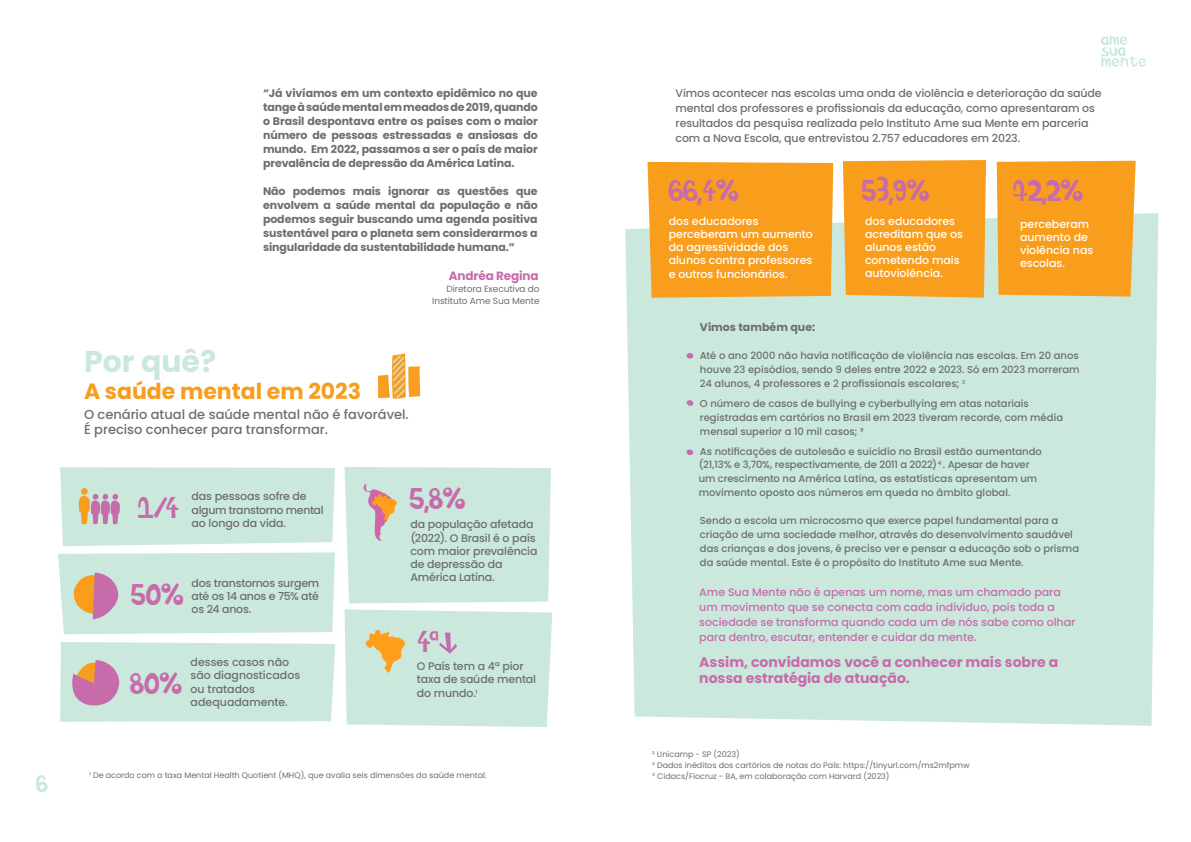
<style>
.page{position:relative;width:1191px;height:842px;background:#fff}
.page>*{position:absolute;margin:0;border:0;box-sizing:border-box;transform-origin:0 0}
.t1{font:30px "Ame Sua Mente";color:#c76bab}
.t2{font:700 30px "Poppins";color:#cbe8dd}
.t3{font:24px "Ame Sua Mente";color:#cbe8dd}
.t4{font:700 22px "Poppins";color:#f99d1c}
.t5{font:700 14px "Poppins";color:#c76bab}
.t6{font:500 13px/15px "Poppins";color:#6d6e71}
.t7{font:700 12px "Poppins";letter-spacing:-.01em;color:#c76bab}
.t8{font:500 11px/13.2px "Poppins";letter-spacing:-.01em;color:#6d6e71}
.t9{font:700 11px/14px "Poppins";letter-spacing:-.01em;color:#6d6e71;text-align:justify}
.t10{font:500 11px/13.2px "Poppins";color:#fff}
.t11{font:500 11px/15px "Poppins";color:#c76bab}
.t12{font:500 10px/14px "Poppins";color:#6d6e71}
.t13{font:9px/12px "Poppins";letter-spacing:-.01em;color:#6d6e71;text-align:right}
.t14{font:8px/11px "Poppins";color:#6d6e71}
.s1{font-weight:400;font-size:10px}
.s2{font-weight:400}
</style>
<div class="page">
<div style="left:625px;top:213px;width:533px;height:513px;background:#cbe8dd"></div>
<div style="left:843px;top:160px;width:143px;height:138px;background:#f99d1c"></div>
<div style="left:996px;top:161px;width:139px;height:136px;background:#f99d1c"></div>
<svg style="left:60px;top:467px;width:275px;height:79px;background:#cde5db"></svg>
<svg style="left:58px;top:552px;width:277px;height:82px;background:#cee2d7"></svg>
<svg style="left:60px;top:642px;width:275px;height:80px;background:#ccdfd8"></svg>
<svg style="left:647px;top:162px;width:186px;height:136px;background:#f6a229"></svg>
<div style="left:668px;top:213px;width:149px;height:74px;background:#f99d1c"></div>
<div style="left:668px;top:179px;width:91px;height:31px;background:#f99d1c"></div>
<div style="left:861px;top:179px;width:91px;height:31px;background:#f99d1c"></div>
<div style="left:1011px;top:179px;width:91px;height:31px;background:#f99d1c"></div>
<div style="left:344px;top:467px;width:207px;height:136px;background:#cbe8dd"></div>
<svg style="left:344px;top:609px;width:208px;height:118px;background:#cfe5d7"></svg>
<svg style="left:377px;top:353px;width:44px;height:46px"></svg>
<svg style="left:1100px;top:35px;width:45px;height:32px"></svg>
<div style="left:686px;top:353px;width:7px;height:6px;background:#c76bab;border-radius:50%"></div>
<svg style="left:686px;top:400px;width:7px;height:6px"></svg>
<svg style="left:686px;top:449px;width:7px;height:6px"></svg>
<h2 class="t3" style="left:36px;top:772px;width:13px">6</h2>
<p class="t9" style="left:263px;top:86px;width:276px">“Já vivíamos em um contexto epidêmico no que tange à saúde mental em meados de 2019, quando o Brasil despontava entre os países com o maior número de pessoas estressadas e ansiosas do mundo. Em 2022, passamos a ser o país de maior prevalência de depressão da América Latina.</p>
<p class="t9" style="left:263px;top:184px;width:276px">Não podemos mais ignorar as questões que envolvem a saúde mental da população e não podemos seguir buscando uma agenda positiva sustentável para o planeta sem considerarmos a singularidade da sustentabilidade humana.”</p>
<p class="t7" style="left:449px;top:268px;width:91px">Andréa Regina</p>
<p class="t13" style="left:432px;top:283px;width:109px">Diretora Executiva do<br>Instituto Ame Sua Mente</p>
<h1 class="t2" style="left:84px;top:344px;width:134px">Por quê?</h1>
<h3 class="t4" style="left:84px;top:379px;width:279px">A saúde mental em 2023</h3>
<h3 class="t6" style="left:84px;top:407px;width:326px">O cenário atual de saúde mental não é favorável.<br>É preciso conhecer para transformar.</h3>
<h1 class="t1" style="left:138px;top:494px;width:43px">1 /4</h1>
<p class="t8" style="left:192px;top:490px;width:133px">das pessoas sofre de algum transtorno mental ao longo da vida.</p>
<h1 class="t1" style="left:131px;top:581px;width:54px">50%</h1>
<p class="t8" style="left:192px;top:576px;width:129px;text-align:justify">dos transtornos surgem até os 14 anos e 75% até os 24 anos.</p>
<h1 class="t1" style="left:130px;top:669px;width:53px">80%</h1>
<p class="t8" style="left:191px;top:656px;width:111px">desses casos não são diagnosticados ou tratados adequadamente.</p>
<h1 class="t1" style="left:409px;top:484px;width:57px">5,8%</h1>
<p class="t8" style="left:410px;top:518px;width:129px">da população afetada (2022). O Brasil é o país com maior prevalência de depressão da<br>América Latina.</p>
<h1 class="t1" style="left:417px;top:628px;width:25px">4ª</h1>
<p class="t8" style="left:417px;top:660px;width:121px">O País tem a 4ª pior taxa de saúde mental do mundo.<span class="s1">¹</span></p>
<p class="t14" style="left:89px;top:770px;width:399px">¹ De acordo com a taxa Mental Health Quotient (MHQ), que avalia seis dimensões da saúde mental.</p>
<p class="t8" style="left:675px;top:86px;width:427px;line-height:15px">Vimos acontecer nas escolas uma onda de violência e deterioração da saúde mental dos professores e profissionais da educação, como apresentaram os resultados da pesquisa realizada pelo Instituto Ame sua Mente em parceria com a Nova Escola, que entrevistou 2.757 educadores em 2023.</p>
<h1 class="t1" style="left:668px;top:177px;width:71px">66,4%</h1>
<h1 class="t1" style="left:861px;top:177px;width:69px">53,9%</h1>
<h1 class="t1" style="left:1011px;top:177px;width:73px">72,2%</h1>
<p class="t10" style="left:668px;top:214px;width:146px">dos educadores perceberam um aumento da agressividade dos alunos contra professores e outros funcionários.</p>
<p class="t10" style="left:865px;top:214px;width:99px">dos educadores acreditam que os alunos estão cometendo mais autoviolência.</p>
<p class="t10" style="left:1020px;top:217px;width:75px">perceberam aumento de violência nas escolas.</p>
<p class="t9" style="left:700px;top:320px;width:117px">Vimos também que:</p>
<p class="t12" style="left:700px;top:349px;width:381px;text-align:justify">Até o ano 2000 não havia notificação de violência nas escolas. Em 20 anos houve 23 episódios, sendo 9 deles entre 2022 e 2023. Só em 2023 morreram 24 alunos, 4 professores e 2 profissionais escolares; <span class="s2">²</span></p>
<p class="t12" style="left:700px;top:397px;width:365px">O número de casos de bullying e cyberbullying em atas notariais registradas em cartórios no Brasil em 2023 tiveram recorde, com média mensal superior a 10 mil casos; ³</p>
<p class="t12" style="left:700px;top:445px;width:343px">As notificações de autolesão e suicídio no Brasil estão aumentando</p>
<p class="t12" style="left:698px;top:458px;width:340px">(21,13% e 3,70%, respectivamente, de 2011 a 2022) <sup>4</sup> . Apesar de haver um crescimento na América Latina, as estatísticas apresentam um movimento oposto aos números em queda no âmbito global.</p>
<p class="t12" style="left:700px;top:514px;width:381px">Sendo a escola um microcosmo que exerce papel fundamental para a criação de uma sociedade melhor, através do desenvolvimento saudável das crianças e dos jovens, é preciso ver e pensar a educação sob o prisma da saúde mental. Este é o propósito do Instituto Ame sua Mente.</p>
<p class="t11" style="left:699px;top:585px;width:378px">Ame Sua Mente não é apenas um nome, mas um chamado para um movimento que se conecta com cada indivíduo, pois toda a sociedade se transforma quando cada um de nós sabe como olhar para dentro, escutar, entender e cuidar da mente.</p>
<h3 class="t5" style="left:699px;top:654px;width:360px">Assim, convidamos você a conhecer mais sobre a</h3>
<h3 class="t5" style="left:699px;top:670px;width:212px">nossa estratégia de atuação.</h3>
<p class="t14" style="left:652px;top:748px;width:319px">² Unicamp - SP (2023)<br>³ Dados inéditos dos cartórios de notas do País: https://tinyurl.com/ms2mfpmw<br><sup>4</sup> Cidacs/Fiocruz - BA, em colaboração com Harvard (2023)</p>
</div>
